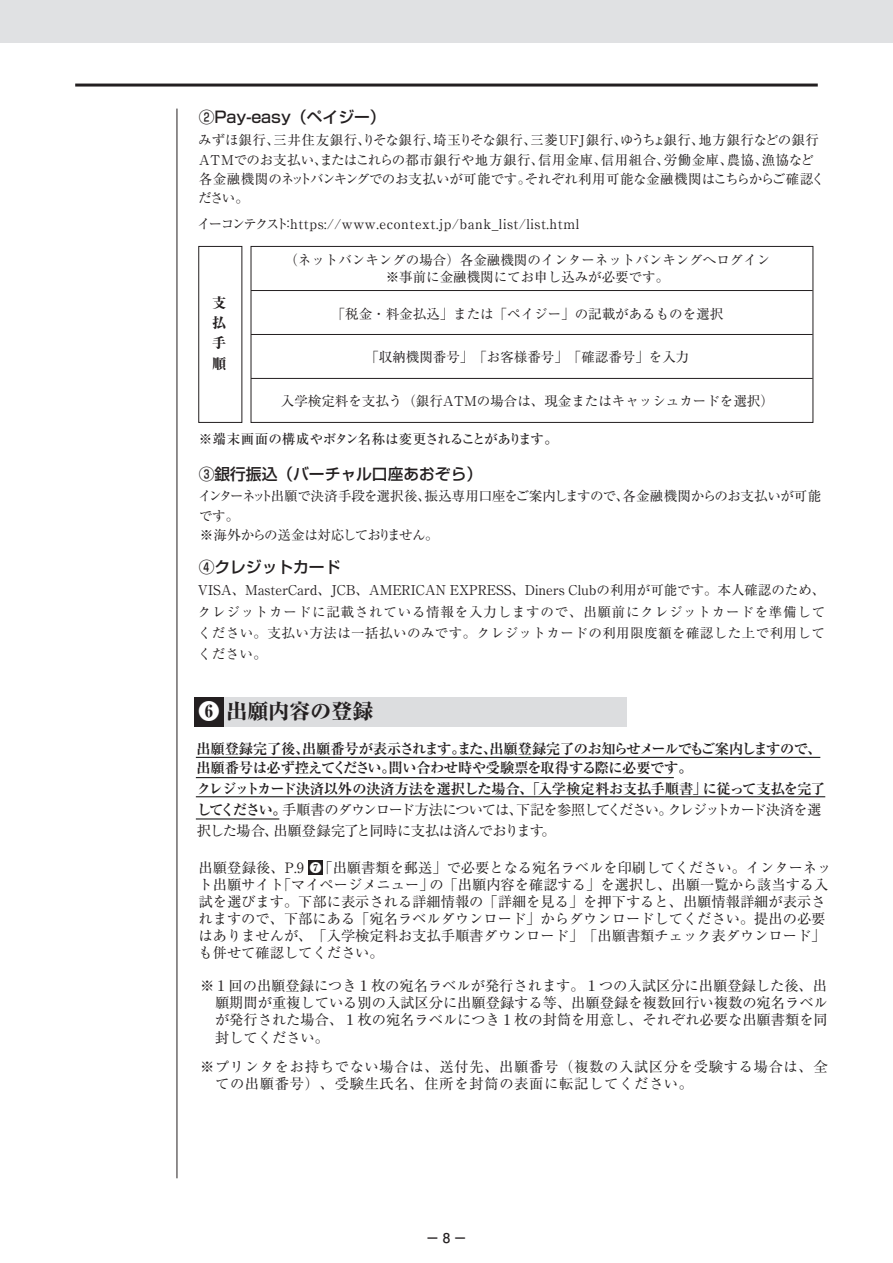
<style>
.page{position:relative;width:893px;height:1263px;background:#fff}
.page>*{position:absolute;margin:0;border:0;box-sizing:border-box;transform-origin:0 0}
.t1{font:800 21px "Ryumin Pro";color:#231f20}
.t2{font:500 15.75px "Shin Go Pr 5";color:#231f20}
.t3{font:14.25px/17.1px "Ryumin Pro";color:#231f20}
.t4{font:14.25px/21px "Ryumin Pro";letter-spacing:-.065em;color:#231f20}
.t5{font:700 14.25px/19.5px "Ryumin Pro";letter-spacing:-.03em;color:#231f20}
.t6{font:14.25px/17.1px "Ryumin Pro";letter-spacing:.05em;color:#231f20}
.t7{font:800 14.25px/20.1px "Ryumin Pro";color:#231f20;text-align:justify}
.t8{font:13.5px/21.3px "Ryumin Pro";color:#231f20;text-align:center}
.t9{font:13.5px/19.5px "Ryumin Pro";letter-spacing:-.03em;color:#231f20}
.t10{font:13.5px "Ryumin Pro";letter-spacing:.04em;color:#231f20}
.t11{font:500 13.5px "Ryumin Pro";letter-spacing:-.05em;color:#231f20}
.t12{font:700 13.5px "Futo Go B101 Pr 6 N";color:#231f20}
.t13{font:700 11.7px "Ryumin Pro";color:#fff}
.s1{font-weight:700;font-stretch:expanded;color:#fff}
.s2{font-weight:700}
</style>
<div class="page">
<div style="left:0;top:0;width:893px;height:43px;background:#e0e1e3"></div>
<hr style="left:75px;top:84px;width:743px;height:3px;background:#231f20">
<hr style="left:177px;top:109px;width:1px;height:1069px;background:#231f20">
<hr style="left:251px;top:290px;width:562px;height:1px;background:#231f20">
<hr style="left:251px;top:334px;width:562px;height:1px;background:#231f20">
<hr style="left:251px;top:378px;width:562px;height:1px;background:#231f20">
<div style="left:251px;top:246px;width:562px;height:177px;border:1px solid #231f20"></div>
<div style="left:198px;top:246px;width:44px;height:177px;border:1px solid #231f20"></div>
<div style="left:194px;top:697px;width:432px;height:30px;background:#dcdddf"></div>
<div style="left:194px;top:697px;width:30px;height:30px;background:#231f20"></div>
<hr style="left:196px;top:757px;width:624px;height:1px;background:#030303">
<hr style="left:196px;top:819px;width:83px;height:1px;background:#030303">
<hr style="left:196px;top:796px;width:629px;height:1px;background:#030303">
<hr style="left:196px;top:777px;width:478px;height:1px;background:#030303">
<div style="left:309px;top:861px;width:14px;height:14px;background:#231f20"></div>
<p class="t2" style="left:199px;top:104px;width:188px">②Pay-easy（ペイジー）</p>
<p class="t8" style="left:198px;top:129px;width:628px;line-height:19.5px;text-align:left">みずほ銀行、三井住友銀行、りそな銀行、埼玉りそな銀行、三菱UFJ銀行、ゆうちょ銀行、地方銀行などの銀行ATMでのお支払い、またはこれらの都市銀行や地方銀行、信用金庫、信用組合、労働金庫、農協、漁協など各金融機関のネットバンキングでのお支払いが可能です。それぞれ利用可能な金融機関はこちらからご確認ください。</p>
<p class="t10" style="left:197px;top:213px;width:384px">イーコンテクスト：https://www.econtext.jp/bank_list/list.html</p>
<p class="t7" style="left:212px;top:292px;width:15px">支払手順</p>
<p class="t8" style="left:284px;top:251px;width:487px;line-height:16.2px">（ネットバンキングの場合）各金融機関のインターネットバンキングへログイン※事前に金融機関にてお申し込みが必要です。</p>
<p class="t8" style="left:332px;top:302px;width:393px">「税金・料金払込」または「ペイジー」の記載があるものを選択</p>
<p class="t8" style="left:365px;top:346px;width:325px">「収納機関番号」「お客様番号」「確認番号」を入力</p>
<p class="t8" style="left:281px;top:389px;width:494px">入学検定料を支払う（銀行ATMの場合は、現金またはキャッシュカードを選択）</p>
<p class="t11" style="left:199px;top:428px;width:361px">※端末画面の構成やボタン名称は変更されることがあります。</p>
<p class="t2" style="left:199px;top:461px;width:285px">③銀行振込（バーチャル口座あおぞら）</p>
<p class="t9" style="left:198px;top:485px;width:624px">インターネット出願で決済手段を選択後、振込専用口座をご案内しますので、各金融機関からのお支払いが可能です。<br>※海外からの送金は対応しておりません。</p>
<p class="t2" style="left:199px;top:554px;width:143px">④クレジットカード</p>
<p class="t8" style="left:198px;top:579px;width:629px;text-align:justify">VISA、MasterCard、JCB、AMERICAN EXPRESS、Diners Clubの利用が可能です。本人確認のため、クレジットカードに記載されている情報を入力しますので、出願前にクレジットカードを準備してください。支払い方法は一括払いのみです。クレジットカードの利用限度額を確認した上で利用してください。</p>
<h1 class="t1" style="left:199px;top:695px;width:176px"><span class="s1">❻</span> 出願内容の登録</h1>
<p class="t5" style="left:196px;top:737px;width:627px">出願登録完了後、出願番号が表示されます。また、出願登録完了のお知らせメールでもご案内しますので、出願番号は必ず控えてください。問い合わせ時や受験票を取得する際に必要です。</p>
<p class="t4" style="left:197px;top:777px;width:630px"><span class="s2">クレジットカード決済以外の決済方法を選択した場合、「入学検定料お支払手順書」に従って支払を完了してください。</span>手順書のダウンロード方法については、下記を参照してください。クレジットカード決済を選択した場合、出願登録完了と同時に支払は済んでおります。</p>
<p class="t3" style="left:198px;top:858px;width:634px">出願登録後、P.9　「出願書類を郵送」で必要となる宛名ラベルを印刷してください。インターネット出願サイト｢マイページメニュー｣の「出願内容を確認する」を選択し、出願一覧から該当する入試を選びます。下部に表示される詳細情報の「詳細を見る」を押下すると、出願情報詳細が表示されますので、下部にある「宛名ラベルダウンロード」からダウンロードしてください。提出の必要はありませんが、「入学検定料お支払手順書ダウンロード」「出願書類チェック表ダウンロード」も併せて確認してください。</p>
<p class="t3" style="left:215px;top:976px;width:614px;text-align:justify;text-indent:-15px">※１回の出願登録につき１枚の宛名ラベルが発行されます。１つの入試区分に出願登録した後、出願期間が重複している別の入試区分に出願登録する等、出願登録を複数回行い複数の宛名ラベルが発行された場合、１枚の宛名ラベルにつき１枚の封筒を用意し、それぞれ必要な出願書類を同封してください。</p>
<p class="t6" style="left:215px;top:1057px;width:614px;text-indent:-15px">※プリンタをお持ちでない場合は、送付先、出願番号（複数の入試区分を受験する場合は、全ての出願番号）、受験生氏名、住所を封筒の表面に転記してください。</p>
<p class="t13" style="left:310px;top:859px;width:13px">❼</p>
<p class="t12" style="left:426px;top:1227px;width:43px">－8－</p>
</div>
